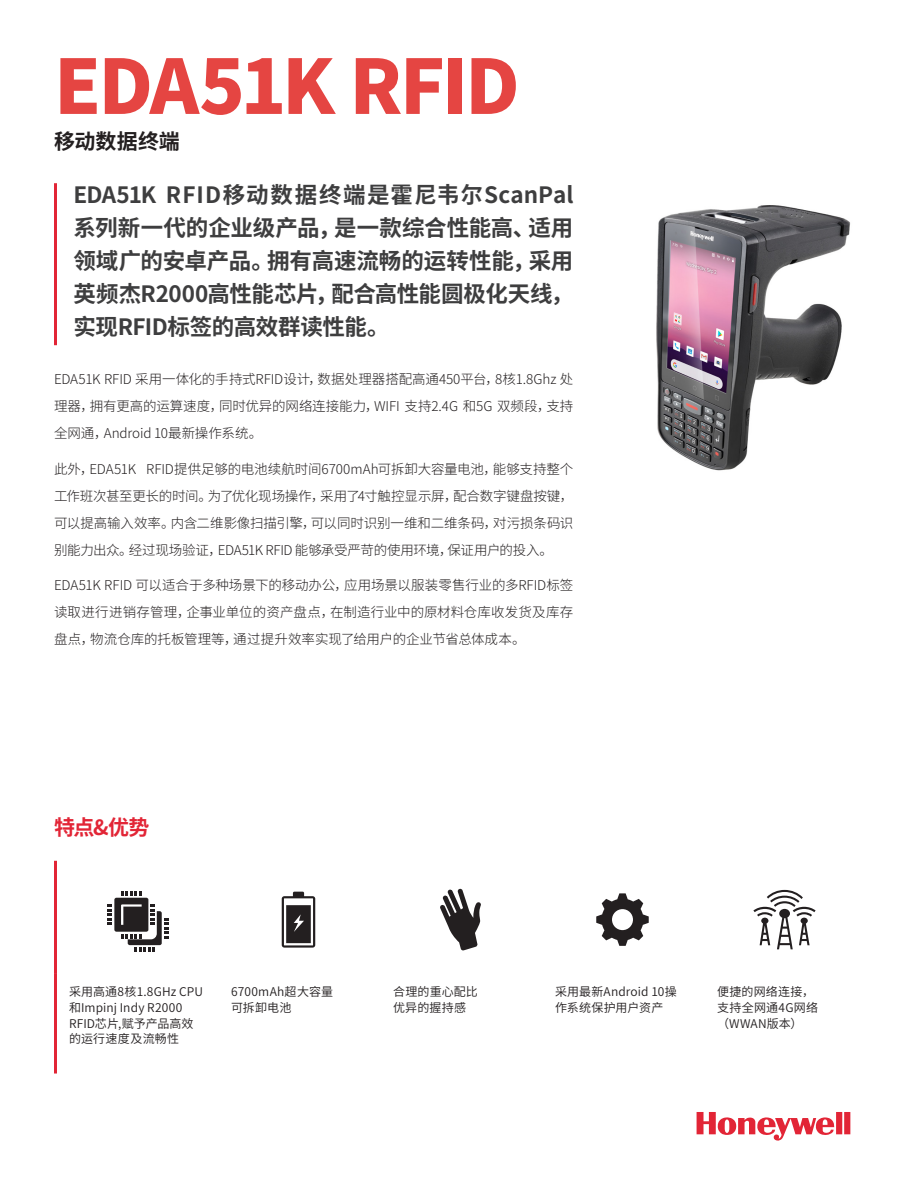
<style>
.page{position:relative;width:918px;height:1188px;background:#fff}
.page>*{position:absolute;margin:0;border:0;box-sizing:border-box;transform-origin:0 0}
._08_Inside__Intro_Bo{font:800 75px "Source Han Sans CN";letter-spacing:-.04em;color:#e54542}
._08_Inside__Intro_Bo-2{font:700 22.5px/33px "Source Han Sans CN";letter-spacing:-.015em;color:#3e3e3f;text-align:justify}
._01_Cover__Title_All{font:700 21px "Source Han Sans CN";letter-spacing:.005em;color:#231f20}
.Datasheet__Features{font:700 21px "Source Han Sans CN";color:#e22536}
._10_Inside__Body_Tex{font:300 13.5px/27px "Source Han Sans CN";letter-spacing:-.01em;color:#231f20;text-align:justify}
.Datasheet__Features-2{font:12px/15.8px "Source Han Sans CN";letter-spacing:.015em;color:#231f20}
</style>
<div class="page">
<img style="left:656px;top:205px;width:195px;height:266px">
<svg style="left:697px;top:1112px;width:153px;height:29px"></svg>
<hr style="left:54px;top:183px;width:3px;height:162px;background:#e22536">
<hr style="left:54px;top:861px;width:3px;height:112px;background:#e22536">
<hr style="left:54px;top:973px;width:3px;height:101px;background:#e22536">
<svg style="left:107px;top:891px;width:62px;height:61px"></svg>
<svg style="left:282px;top:892px;width:33px;height:56px"></svg>
<svg style="left:440px;top:888px;width:41px;height:63px"></svg>
<svg style="left:596px;top:893px;width:53px;height:53px"></svg>
<svg style="left:753px;top:890px;width:63px;height:59px"></svg>
<p class="_08_Inside__Intro_Bo" style="left:54px;top:44px;width:467px">EDA51K RFID</p>
<p class="_01_Cover__Title_All" style="left:54px;top:130px;width:127px">移动数据终端</p>
<p class="_08_Inside__Intro_Bo-2" style="left:74px;top:179px;width:501px">EDA51K RFID移动数据终端是霍尼韦尔ScanPal系列新一代的企业级产品，是一款综合性能高、适用领域广的安卓产品。拥有高速流畅的运转性能，采用英频杰R2000高性能芯片，配合高性能圆极化天线，实现RFID标签的高效群读性能。</p>
<p class="_10_Inside__Body_Tex" style="left:54px;top:366px;width:521px">EDA51K RFID 采用一体化的手持式RFID设计，数据处理器搭配高通450平台，8核1.8Ghz 处理器，拥有更高的运算速度，同时优异的网络连接能力，WIFI 支持2.4G 和5G 双频段，支持全网通，Android 10最新操作系统。</p>
<p class="_10_Inside__Body_Tex" style="left:54px;top:455px;width:521px">此外，EDA51K RFID提供足够的电池续航时间6700mAh可拆卸大容量电池，能够支持整个工作班次甚至更长的时间。为了优化现场操作，采用了4寸触控显示屏，配合数字键盘按键，可以提高输入效率。内含二维影像扫描引擎，可以同时识别一维和二维条码，对污损条码识别能力出众。经过现场验证，EDA51K RFID 能够承受严苛的使用环境，保证用户的投入。</p>
<p class="_10_Inside__Body_Tex" style="left:54px;top:572px;width:521px">EDA51K RFID 可以适合于多种场景下的移动办公，应用场景以服装零售行业的多RFID标签读取进行进销存管理，企事业单位的资产盘点，在制造行业中的原材料仓库收发货及库存盘点，物流仓库的托板管理等，通过提升效率实现了给用户的企业节省总体成本。</p>
<p class="Datasheet__Features" style="left:54px;top:816px;width:97px">特点&amp;优势</p>
<p class="Datasheet__Features-2" style="left:69px;top:984px;width:136px">采用高通8核1.8GHz CPU和Impinj Indy R2000<br>RFID芯片,赋予产品高效的运行速度及流畅性</p>
<p class="Datasheet__Features-2" style="left:231px;top:984px;width:104px">6700mAh超大容量</p>
<p class="Datasheet__Features-2" style="left:231px;top:1000px;width:62px">可拆卸电池</p>
<p class="Datasheet__Features-2" style="left:393px;top:984px;width:86px">合理的重心配比优异的握持感</p>
<p class="Datasheet__Features-2" style="left:555px;top:984px;width:123px">采用最新Android 10操作系统保护用户资产</p>
<p class="Datasheet__Features-2" style="left:717px;top:984px;width:103px">便捷的网络连接，支持全网通4G网络（WWAN版本）</p>
</div>
